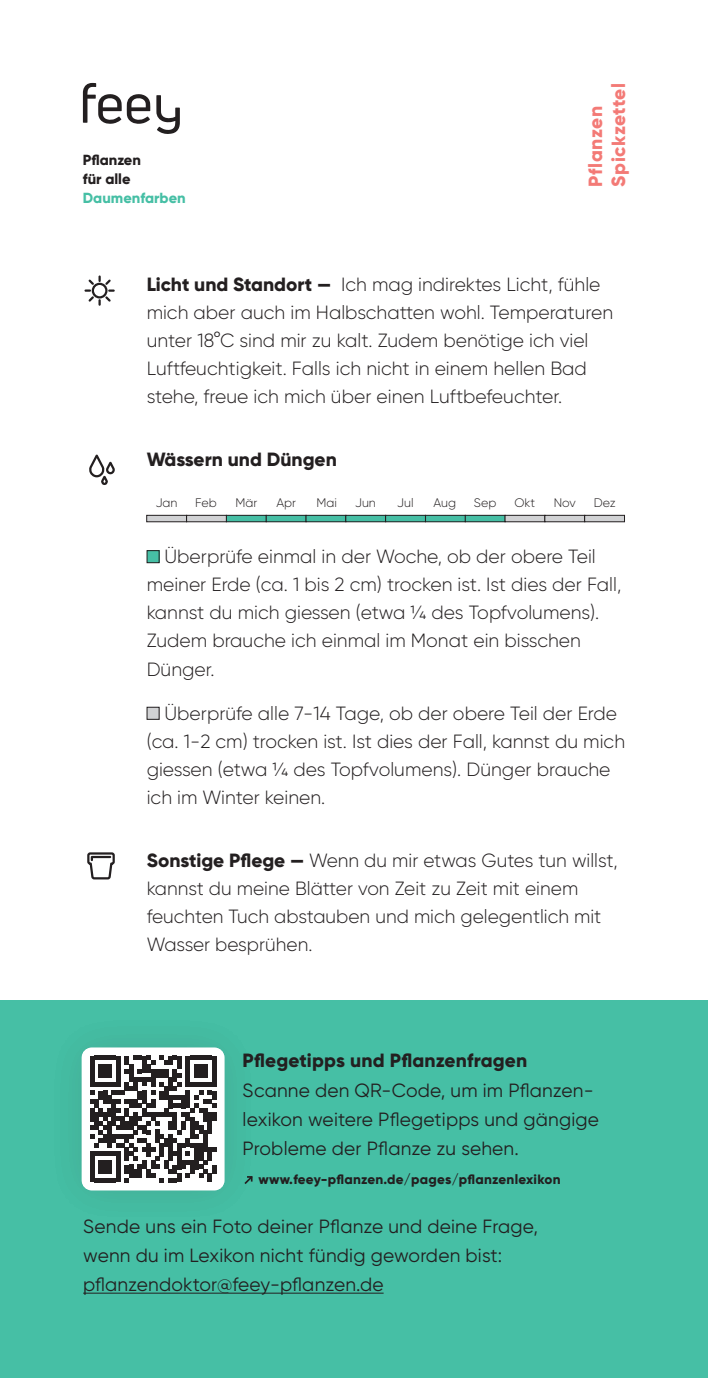
<style>
.page{position:relative;width:708px;height:1378px;background:#fff}
.page>*{position:absolute;margin:0;border:0;box-sizing:border-box;transform-origin:0 0}
.t1{font:300 19.12px/28.1px "Gilroy";color:#231f20}
.t2{font:19.12px/29.2px "Gilroy";letter-spacing:.01em;color:#231f20}
.t3{font:800 19.12px "Gilroy";color:#231f20}
.t4{font:800 19.12px/22.9px "Gilroy";letter-spacing:.03em;color:#f37a76}
.t5{font:800 14.62px/18.7px "Gilroy";color:#231f20}
.t6{font:800 14.62px "Gilroy";color:#46bfa5}
.t7{font:800 13.5px "Gilroy";letter-spacing:.02em;color:#231f20}
.t8{font:300 12.38px "Gilroy";color:#231f20}
.s1{font-weight:800}
</style>
<div class="page">
<div style="left:0;top:1000px;width:708px;height:378px;background:#46bfa5"></div>
<hr style="left:83px;top:1292px;width:301px;height:1px;background:#231f20">
<svg style="left:156px;top:95px;width:24px;height:39px"></svg>
<svg style="left:83px;top:83px;width:67px;height:41px"></svg>
<div style="left:83px;top:1049px;width:140px;height:140px;background:#fff;border-radius:9px"></div>
<svg style="left:90px;top:1055px;width:126px;height:127px"></svg>
<div style="left:82px;top:1047px;width:142px;height:143px;border:2px solid #fff;border-radius:9px"></div>
<div style="left:147px;top:515px;width:40px;height:7px;background:#d1d2d4"></div>
<div style="left:146px;top:515px;width:41px;height:7px;border:1px solid #231f20"></div>
<div style="left:187px;top:515px;width:39px;height:7px;background:#d1d2d4"></div>
<div style="left:186px;top:515px;width:41px;height:7px;border:1px solid #231f20"></div>
<div style="left:226px;top:515px;width:40px;height:7px;background:#46bfa5"></div>
<div style="left:226px;top:515px;width:41px;height:7px;border:1px solid #231f20"></div>
<div style="left:266px;top:515px;width:40px;height:7px;background:#46bfa5"></div>
<div style="left:266px;top:515px;width:40px;height:7px;border:1px solid #231f20"></div>
<div style="left:306px;top:515px;width:40px;height:7px;background:#46bfa5"></div>
<div style="left:306px;top:515px;width:40px;height:7px;border:1px solid #231f20"></div>
<div style="left:346px;top:515px;width:40px;height:7px;background:#46bfa5"></div>
<div style="left:345px;top:515px;width:41px;height:7px;border:1px solid #231f20"></div>
<div style="left:386px;top:515px;width:39px;height:7px;background:#46bfa5"></div>
<div style="left:385px;top:515px;width:41px;height:7px;border:1px solid #231f20"></div>
<div style="left:426px;top:515px;width:39px;height:7px;background:#46bfa5"></div>
<div style="left:425px;top:515px;width:41px;height:7px;border:1px solid #231f20"></div>
<div style="left:465px;top:515px;width:40px;height:7px;background:#46bfa5"></div>
<div style="left:465px;top:515px;width:40px;height:7px;border:1px solid #231f20"></div>
<div style="left:505px;top:515px;width:40px;height:7px;background:#d1d2d4"></div>
<div style="left:505px;top:515px;width:40px;height:7px;border:1px solid #231f20"></div>
<div style="left:545px;top:515px;width:40px;height:7px;background:#d1d2d4"></div>
<div style="left:544px;top:515px;width:41px;height:7px;border:1px solid #231f20"></div>
<div style="left:585px;top:515px;width:39px;height:7px;background:#d1d2d4"></div>
<div style="left:584px;top:515px;width:41px;height:7px;border:1px solid #231f20"></div>
<div style="left:147px;top:550px;width:12px;height:13px;background:#46bfa5"></div>
<div style="left:147px;top:550px;width:12px;height:13px;border:1px solid #231f20"></div>
<div style="left:147px;top:707px;width:12px;height:12px;background:#d1d2d4"></div>
<div style="left:147px;top:707px;width:12px;height:12px;border:1px solid #231f20"></div>
<svg style="left:84px;top:275px;width:31px;height:31px"></svg>
<svg style="left:89px;top:454px;width:26px;height:31px"></svg>
<svg style="left:87px;top:852px;width:28px;height:28px"></svg>
<p class="t5" style="left:83px;top:150px;width:60px">Pflanzen für alle</p>
<p class="t6" style="left:83px;top:188px;width:104px">Daumenfarben</p>
<p class="t4" style="left:584px;top:187px;width:105px;rotate:-90deg">Pflanzen<br>Spickzettel</p>
<p class="t1" style="left:147px;top:270px;width:468px"><span class="s1">Licht und Standort —</span> Ich mag indirektes Licht, fühle mich aber auch im Halbschatten wohl. Temperaturen unter 18°C sind mir zu kalt. Zudem benötige ich viel Luftfeuchtigkeit. Falls ich nicht in einem hellen Bad stehe, freue ich mich über einen Luftbefeuchter.</p>
<p class="t3" style="left:147px;top:447px;width:192px">Wässern und Düngen</p>
<p class="t8" style="left:156px;top:495px;width:23px">Jan</p>
<p class="t8" style="left:195px;top:495px;width:23px">Feb</p>
<p class="t8" style="left:235px;top:495px;width:23px">Mär</p>
<p class="t8" style="left:276px;top:495px;width:21px">Apr</p>
<p class="t8" style="left:316px;top:495px;width:22px">Mai</p>
<p class="t8" style="left:355px;top:495px;width:22px">Jun</p>
<p class="t8" style="left:397px;top:495px;width:18px">Jul</p>
<p class="t8" style="left:434px;top:495px;width:24px">Aug</p>
<p class="t8" style="left:474px;top:495px;width:24px">Sep</p>
<p class="t8" style="left:515px;top:495px;width:22px">Okt</p>
<p class="t8" style="left:554px;top:495px;width:24px">Nov</p>
<p class="t8" style="left:594px;top:495px;width:23px">Dez</p>
<p class="t1" style="left:147px;top:542px;width:476px;text-indent:18px">Überprüfe einmal in der Woche, ob der obere Teil meiner Erde (ca. 1 bis 2 cm) trocken ist. Ist dies der Fall, kannst du mich giessen (etwa ¼ des Topfvolumens).<br>Zudem brauche ich einmal im Monat ein bisschen Dünger.</p>
<p class="t1" style="left:147px;top:699px;width:480px;text-indent:18px">Überprüfe alle 7-14 Tage, ob der obere Teil der Erde (ca. 1-2 cm) trocken ist. Ist dies der Fall, kannst du mich giessen (etwa ¼ des Topfvolumens). Dünger brauche ich im Winter keinen.</p>
<p class="t1" style="left:147px;top:846px;width:473px"><span class="s1">Sonstige Pflege —</span> Wenn du mir etwas Gutes tun willst, kannst du meine Blätter von Zeit zu Zeit mit einem feuchten Tuch abstauben und mich gelegentlich mit Wasser besprühen.</p>
<p class="t3" style="left:243px;top:1048px;width:286px">Pflegetipps und Pflanzenfragen</p>
<p class="t2" style="left:243px;top:1075px;width:358px">Scanne den QR-Code, um im Pflanzen&shy;lexikon weitere Pflegetipps und gängige<br>Probleme der Pflanze zu sehen.</p>
<p class="t7" style="left:259px;top:1171px;width:304px">www.feey-pflanzen.de/pages/pflanzenlexikon</p>
<p class="t2" style="left:83px;top:1211px;width:456px">Sende uns ein Foto deiner Pflanze und deine Frage, wenn du im Lexikon nicht fündig geworden bist: pflanzendoktor@feey-pflanzen.de</p>
</div>
